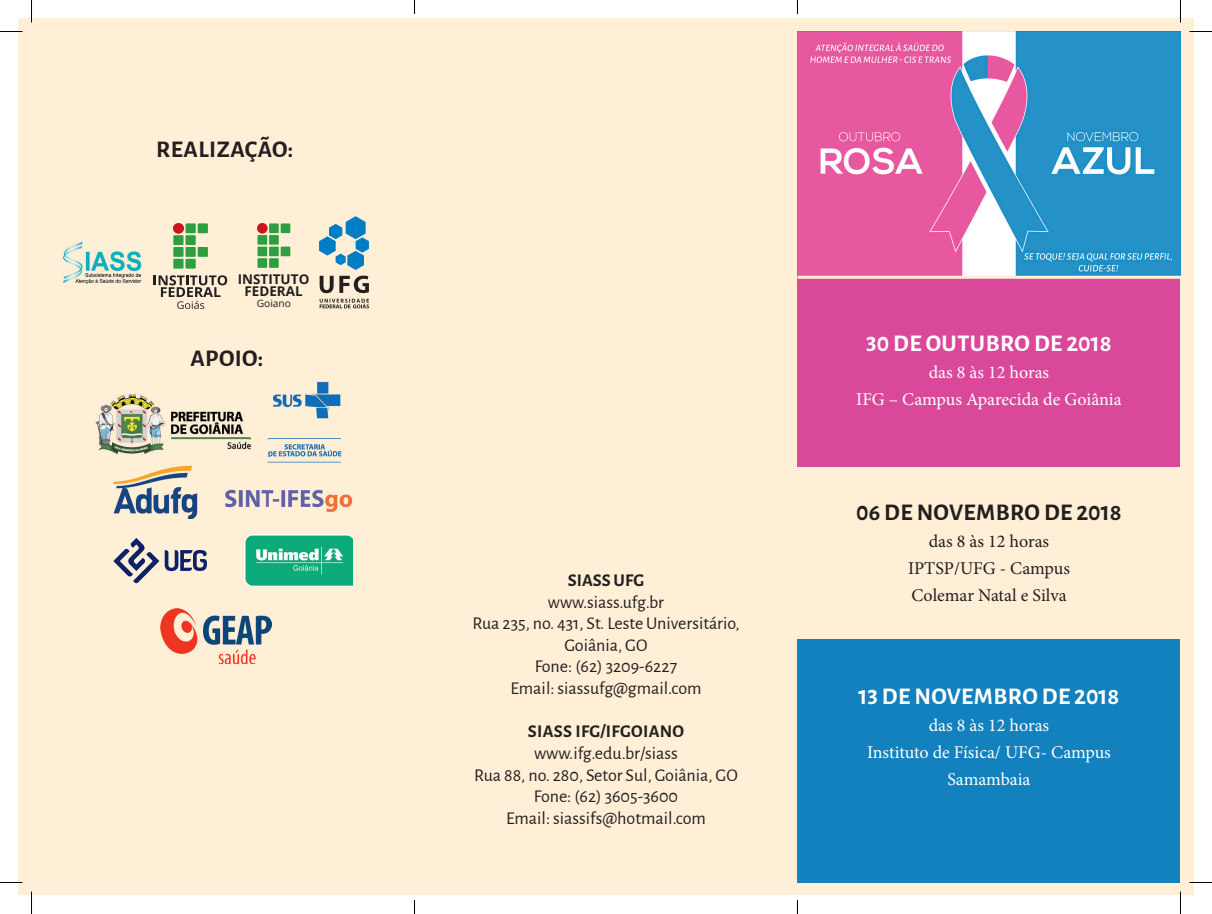
<style>
.page{position:relative;width:1212px;height:914px;background:#fff}
.page>*{position:absolute;margin:0;border:0;box-sizing:border-box;transform-origin:0 0}
.t1{font:700 24px "Alegreya Sans";letter-spacing:.015em;color:#231f20}
.t2{font:700 24px "Alegreya Sans";letter-spacing:.015em;color:#fff}
.t3{font:18px/21.6px "Alegreya Sans";color:#231f20;text-align:center}
.t4{font:18px/27px "Minion Pro";letter-spacing:-.005em;color:#fff;text-align:center}
.t5{font:18px/27px "Minion Pro";letter-spacing:-.005em;color:#231f20;text-align:center}
.t6{font:700 18px "Alegreya Sans";letter-spacing:.02em;color:#231f20}
.t7{font:700 18px "Alegreya Sans";color:#231f20}
.t8{font:700 13.5px/11.6px "Open Sans";color:#231f20;text-align:center}
.t9{font:10.2px "Open Sans";color:#231f20}
</style>
<div class="page">
<div style="left:18px;top:19px;width:1175px;height:876px;background:#feefd6"></div>
<img style="left:797px;top:32px;width:383px;height:244px">
<div style="left:797px;top:277px;width:383px;height:189px;background:#da489a"></div>
<div style="left:797px;top:638px;width:383px;height:244px;background:#1281bd"></div>
<img style="left:64px;top:241px;width:78px;height:42px">
<div style="left:269px;top:223px;width:10px;height:10px;background:#2f9e40"></div>
<div style="left:280px;top:223px;width:10px;height:10px;background:#2f9e40"></div>
<div style="left:280px;top:246px;width:10px;height:10px;background:#2f9e40"></div>
<div style="left:257px;top:235px;width:10px;height:10px;background:#2f9e40"></div>
<div style="left:269px;top:235px;width:10px;height:10px;background:#2f9e40"></div>
<div style="left:257px;top:246px;width:10px;height:10px;background:#2f9e40"></div>
<div style="left:269px;top:246px;width:10px;height:10px;background:#2f9e40"></div>
<div style="left:257px;top:258px;width:10px;height:10px;background:#2f9e40"></div>
<div style="left:269px;top:258px;width:10px;height:10px;background:#2f9e40"></div>
<div style="left:257px;top:223px;width:10px;height:10px;background:#cd151d;border-radius:50%"></div>
<div style="left:185px;top:223px;width:11px;height:10px;background:#2f9e40"></div>
<div style="left:198px;top:223px;width:10px;height:10px;background:#2f9e40"></div>
<div style="left:198px;top:247px;width:10px;height:10px;background:#2f9e40"></div>
<div style="left:173px;top:235px;width:10px;height:10px;background:#2f9e40"></div>
<div style="left:185px;top:235px;width:11px;height:10px;background:#2f9e40"></div>
<div style="left:173px;top:247px;width:10px;height:10px;background:#2f9e40"></div>
<div style="left:185px;top:247px;width:11px;height:10px;background:#2f9e40"></div>
<div style="left:173px;top:259px;width:10px;height:9px;background:#2f9e40"></div>
<div style="left:185px;top:259px;width:11px;height:9px;background:#2f9e40"></div>
<div style="left:173px;top:223px;width:11px;height:11px;background:#cd151d;border-radius:50%"></div>
<svg style="left:154px;top:275px;width:73px;height:34px"></svg>
<img style="left:244px;top:534px;width:108px;height:52px">
<img style="left:161px;top:608px;width:110px;height:55px">
<img style="left:225px;top:489px;width:127px;height:23px">
<img style="left:113px;top:465px;width:85px;height:54px">
<svg style="left:113px;top:538px;width:46px;height:45px"></svg>
<svg style="left:165px;top:550px;width:42px;height:21px"></svg>
<img style="left:267px;top:381px;width:75px;height:82px">
<hr style="left:797px;top:276px;width:396px;height:3px;background:#feefd6">
<img style="left:95px;top:388px;width:175px;height:72px">
<svg style="left:319px;top:216px;width:50px;height:92px"></svg>
<hr style="left:0;top:881px;width:22px;height:2px;background:#fff">
<hr style="left:1189px;top:881px;width:22px;height:2px;background:#fff">
<svg style="left:0;top:31px;width:22px;height:1px"></svg>
<svg style="left:1189px;top:31px;width:22px;height:1px"></svg>
<svg style="left:0;top:882px;width:22px;height:1px"></svg>
<svg style="left:1189px;top:882px;width:22px;height:1px"></svg>
<svg style="left:31px;top:0;width:1px;height:22px"></svg>
<svg style="left:31px;top:891px;width:1px;height:22px"></svg>
<svg style="left:414px;top:0;width:1px;height:13px"></svg>
<svg style="left:414px;top:900px;width:1px;height:13px"></svg>
<svg style="left:797px;top:0;width:1px;height:13px"></svg>
<svg style="left:797px;top:900px;width:1px;height:13px"></svg>
<h1 class="t1" style="left:156px;top:132px;width:139px">REALIZAÇÃO:</h1>
<p class="t8" style="left:238px;top:273px;width:73px">INSTITUTO<br>FEDERAL</p>
<p class="t9" style="left:257px;top:297px;width:36px">Goiano</p>
<h1 class="t1" style="left:190px;top:340px;width:74px">APOIO:</h1>
<p class="t7" style="left:567px;top:567px;width:78px">SIASS UFG</p>
<p class="t3" style="left:472px;top:590px;width:268px">www.siass.ufg.br<br>Rua 235, no. 431, St. Leste Universitário,<br>Goiânia, GO<br>Fone: (62) 3209-6227<br>Email: siassufg@gmail.com</p>
<p class="t6" style="left:527px;top:718px;width:158px">SIASS IFG/IFGOIANO</p>
<p class="t3" style="left:474px;top:741px;width:265px">www.ifg.edu.br/siass<br>Rua 88, no. 280, Setor Sul, Goiânia, GO<br>Fone: (62) 3605-3600<br>Email: siassifs@hotmail.com</p>
<h1 class="t2" style="left:866px;top:325px;width:247px">30 DE OUTUBRO DE 2018</h1>
<p class="t4" style="left:856px;top:358px;width:267px">das 8 às 12 horas<br>IFG – Campus Aparecida de Goiânia</p>
<h1 class="t1" style="left:856px;top:494px;width:267px">06 DE NOVEMBRO DE 2018</h1>
<p class="t5" style="left:907px;top:528px;width:163px">das 8 às 12 horas<br>IPTSP/UFG - Campus<br>Colemar Natal e Silva</p>
<h1 class="t2" style="left:858px;top:678px;width:262px">13 DE NOVEMBRO DE 2018</h1>
<p class="t4" style="left:866px;top:711px;width:245px">das 8 às 12 horas<br>Instituto de Física/ UFG- Campus<br>Samambaia</p>
</div>
